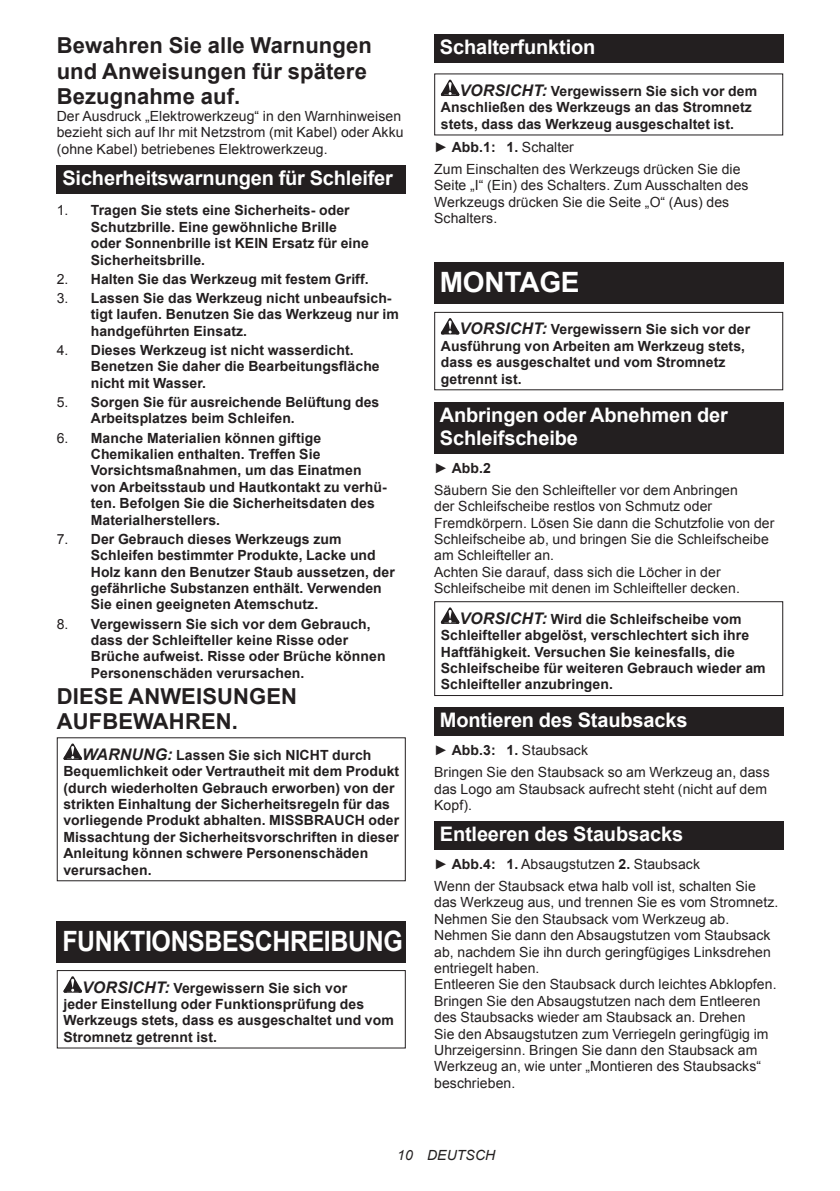
<style>
.page{position:relative;width:840px;height:1191px;background:#fff}
.page>*{position:absolute;margin:0;border:0;box-sizing:border-box;transform-origin:0 0}
.t1{font:700 28px "Arial";letter-spacing:-.015em;color:#fff;scale:.89 1}
.t2{font:700 28px "Arial";letter-spacing:-.015em;color:#fff}
.t3{font:700 22px/25.8px "Arial";letter-spacing:.005em;color:#231f20}
.t4{font:700 20px/23.4px "Arial";letter-spacing:-.01em;color:#fff}
.t5{font:700 14px/16.4px "Arial";letter-spacing:.005em;color:#231f20}
.t6{font:14px/16.4px "Arial";letter-spacing:.005em;color:#231f20}
.t7{font:italic 14px "Arial";letter-spacing:.005em;color:#231f20}
.s1{font-weight:400}
.s2{font-style:italic;font-size:16px}
.s3{font-weight:700}
</style>
<div class="page">
<div style="left:57px;top:165px;width:348px;height:28px;background:#231f20"></div>
<svg style="left:63px;top:743px;width:19px;height:17px"></svg>
<div style="left:57px;top:921px;width:348px;height:41px;background:#231f20"></div>
<svg style="left:63px;top:976px;width:19px;height:16px"></svg>
<div style="left:57px;top:970px;width:348px;height:78px;border:1px solid #231f20"></div>
<div style="left:434px;top:34px;width:348px;height:29px;background:#231f20"></div>
<svg style="left:440px;top:80px;width:19px;height:16px"></svg>
<div style="left:434px;top:263px;width:348px;height:41px;background:#231f20"></div>
<svg style="left:440px;top:318px;width:19px;height:16px"></svg>
<div style="left:434px;top:312px;width:348px;height:78px;border:1px solid #231f20"></div>
<div style="left:434px;top:401px;width:348px;height:52px;background:#231f20"></div>
<svg style="left:440px;top:607px;width:19px;height:17px"></svg>
<div style="left:434px;top:601px;width:348px;height:95px;border:1px solid #231f20"></div>
<div style="left:434px;top:707px;width:348px;height:29px;background:#231f20"></div>
<div style="left:434px;top:821px;width:348px;height:28px;background:#231f20"></div>
<h2 class="t3" style="left:57px;top:33px;width:316px">Bewahren Sie alle Warnungen und Anweisungen für spätere<br>Bezugnahme auf.</h2>
<p class="t6" style="left:57px;top:108px;width:348px">Der Ausdruck „Elektrowerkzeug“ in den Warnhinweisen bezieht sich auf Ihr mit Netzstrom (mit Kabel) oder Akku (ohne Kabel) betriebenes Elektrowerkzeug.</p>
<h3 class="t4" style="left:62px;top:167px;width:332px">Sicherheitswarnungen für Schleifer</h3>
<p class="t5" style="left:91px;top:203px;width:279px;text-indent:-34px"><span class="s1">1.</span> Tragen Sie stets eine Sicherheits- oder Schutzbrille. Eine gewöhnliche Brille oder Sonnenbrille ist KEIN Ersatz für eine Sicherheitsbrille.</p>
<p class="t5" style="left:57px;top:271px;width:313px"><span class="s1">2.</span> Halten Sie das Werkzeug mit festem Griff.</p>
<p class="t5" style="left:91px;top:290px;width:309px;text-indent:-34px"><span class="s1">3.</span> Lassen Sie das Werkzeug nicht unbeaufsich&shy;tigt laufen. Benutzen Sie das Werkzeug nur im handgeführten Einsatz.</p>
<p class="t5" style="left:91px;top:342px;width:290px;text-indent:-34px"><span class="s1">4.</span> Dieses Werkzeug ist nicht wasserdicht.<br>Benetzen Sie daher die Bearbeitungsfläche nicht mit Wasser.</p>
<p class="t5" style="left:91px;top:394px;width:290px;text-indent:-34px"><span class="s1">5.</span> Sorgen Sie für ausreichende Belüftung des<br>Arbeitsplatzes beim Schleifen.</p>
<p class="t5" style="left:91px;top:430px;width:297px;text-indent:-34px"><span class="s1">6.</span> Manche Materialien können giftige Chemikalien enthalten. Treffen Sie Vorsichtsmaßnahmen, um das Einatmen von Arbeitsstaub und Hautkontakt zu verhü&shy;ten. Befolgen Sie die Sicherheitsdaten des Materialherstellers.</p>
<p class="t5" style="left:91px;top:531px;width:305px;text-indent:-34px"><span class="s1">7.</span> Der Gebrauch dieses Werkzeugs zum Schleifen bestimmter Produkte, Lacke und Holz kann den Benutzer Staub aussetzen, der gefährliche Substanzen enthält. Verwenden Sie einen geeigneten Atemschutz.</p>
<p class="t5" style="left:91px;top:616px;width:296px;text-indent:-34px"><span class="s1">8.</span> Vergewissern Sie sich vor dem Gebrauch, dass der Schleifteller keine Risse oder Brüche aufweist. Risse oder Brüche können Personenschäden verursachen.</p>
<h2 class="t3" style="left:57px;top:683px;width:242px">DIESE ANWEISUNGEN<br>AUFBEWAHREN.</h2>
<p class="t5" style="left:63px;top:747px;width:337px;text-indent:19px"><span class="s2">WARNUNG:</span> Lassen Sie sich NICHT durch Bequemlichkeit oder Vertrautheit mit dem Produkt (durch wiederholten Gebrauch erworben) von der strikten Einhaltung der Sicherheitsregeln für das vorliegende Produkt abhalten. MISSBRAUCH oder Missachtung der Sicherheitsvorschriften in dieser Anleitung können schwere Personenschäden verursachen.</p>
<h1 class="t1" style="left:62px;top:922px;width:384px">FUNKTIONSBESCHREIBUNG</h1>
<p class="t5" style="left:63px;top:980px;width:332px;text-indent:19px"><span class="s2">VORSICHT:</span> Vergewissern Sie sich vor<br>jeder Einstellung oder Funktionsprüfung des Werkzeugs stets, dass es ausgeschaltet und vom Stromnetz getrennt ist.</p>
<h3 class="t4" style="left:439px;top:36px;width:157px">Schalterfunktion</h3>
<p class="t5" style="left:440px;top:83px;width:317px;text-indent:19px"><span class="s2">VORSICHT:</span> Vergewissern Sie sich vor dem<br>Anschließen des Werkzeugs an das Stromnetz stets, dass das Werkzeug ausgeschaltet ist.</p>
<p class="t6" style="left:434px;top:136px;width:308px;line-height:22px">► <span class="s3">Abb.1: 1.</span> Schalter<br>Zum Einschalten des Werkzeugs drücken Sie die</p>
<p class="t6" style="left:434px;top:177px;width:316px">Seite „I“ (Ein) des Schalters. Zum Ausschalten des<br>Werkzeugs drücken Sie die Seite „O“ (Aus) des<br>Schalters.</p>
<h1 class="t2" style="left:439px;top:264px;width:141px">MONTAGE</h1>
<p class="t5" style="left:440px;top:322px;width:310px;text-indent:19px"><span class="s2">VORSICHT:</span> Vergewissern Sie sich vor der Ausführung von Arbeiten am Werkzeug stets, dass es ausgeschaltet und vom Stromnetz getrennt ist.</p>
<h3 class="t4" style="left:439px;top:403px;width:289px">Anbringen oder Abnehmen der<br>Schleifscheibe</h3>
<p class="t6" style="left:434px;top:457px;width:305px;line-height:22px">► <span class="s3">Abb.2<br></span>Säubern Sie den Schleifteller vor dem Anbringen</p>
<p class="t6" style="left:434px;top:498px;width:341px">der Schleifscheibe restlos von Schmutz oder Fremdkörpern. Lösen Sie dann die Schutzfolie von der Schleifscheibe ab, und bringen Sie die Schleifscheibe am Schleifteller an.<br>Achten Sie darauf, dass sich die Löcher in der Schleifscheibe mit denen im Schleifteller decken.</p>
<p class="t5" style="left:440px;top:611px;width:326px;text-indent:19px"><span class="s2">VORSICHT:</span> Wird die Schleifscheibe vom Schleifteller abgelöst, verschlechtert sich ihre Haftfähigkeit. Versuchen Sie keinesfalls, die Schleifscheibe für weiteren Gebrauch wieder am Schleifteller anzubringen.</p>
<h3 class="t4" style="left:439px;top:709px;width:249px">Montieren des Staubsacks</h3>
<p class="t6" style="left:434px;top:739px;width:337px;line-height:22px">► <span class="s3">Abb.3: 1.</span> Staubsack<br>Bringen Sie den Staubsack so am Werkzeug an, dass</p>
<p class="t6" style="left:434px;top:780px;width:334px">das Logo am Staubsack aufrecht steht (nicht auf dem<br>Kopf).</p>
<h3 class="t4" style="left:439px;top:823px;width:245px">Entleeren des Staubsacks</h3>
<p class="t6" style="left:434px;top:853px;width:323px;line-height:22px">► <span class="s3">Abb.4: 1.</span> Absaugstutzen <span class="s3">2.</span> Staubsack<br>Wenn der Staubsack etwa halb voll ist, schalten Sie</p>
<p class="t6" style="left:434px;top:894px;width:345px">das Werkzeug aus, und trennen Sie es vom Stromnetz.<br>Nehmen Sie den Staubsack vom Werkzeug ab.<br>Nehmen Sie dann den Absaugstutzen vom Staubsack ab, nachdem Sie ihn durch geringfügiges Linksdrehen entriegelt haben.<br>Entleeren Sie den Staubsack durch leichtes Abklopfen.<br>Bringen Sie den Absaugstutzen nach dem Entleeren des Staubsacks wieder am Staubsack an. Drehen<br>Sie den Absaugstutzen zum Verriegeln geringfügig im Uhrzeigersinn. Bringen Sie dann den Staubsack am Werkzeug an, wie unter „Montieren des Staubsacks“ beschrieben.</p>
<p class="t7" style="left:397px;top:1146px;width:99px">10 DEUTSCH</p>
</div>
